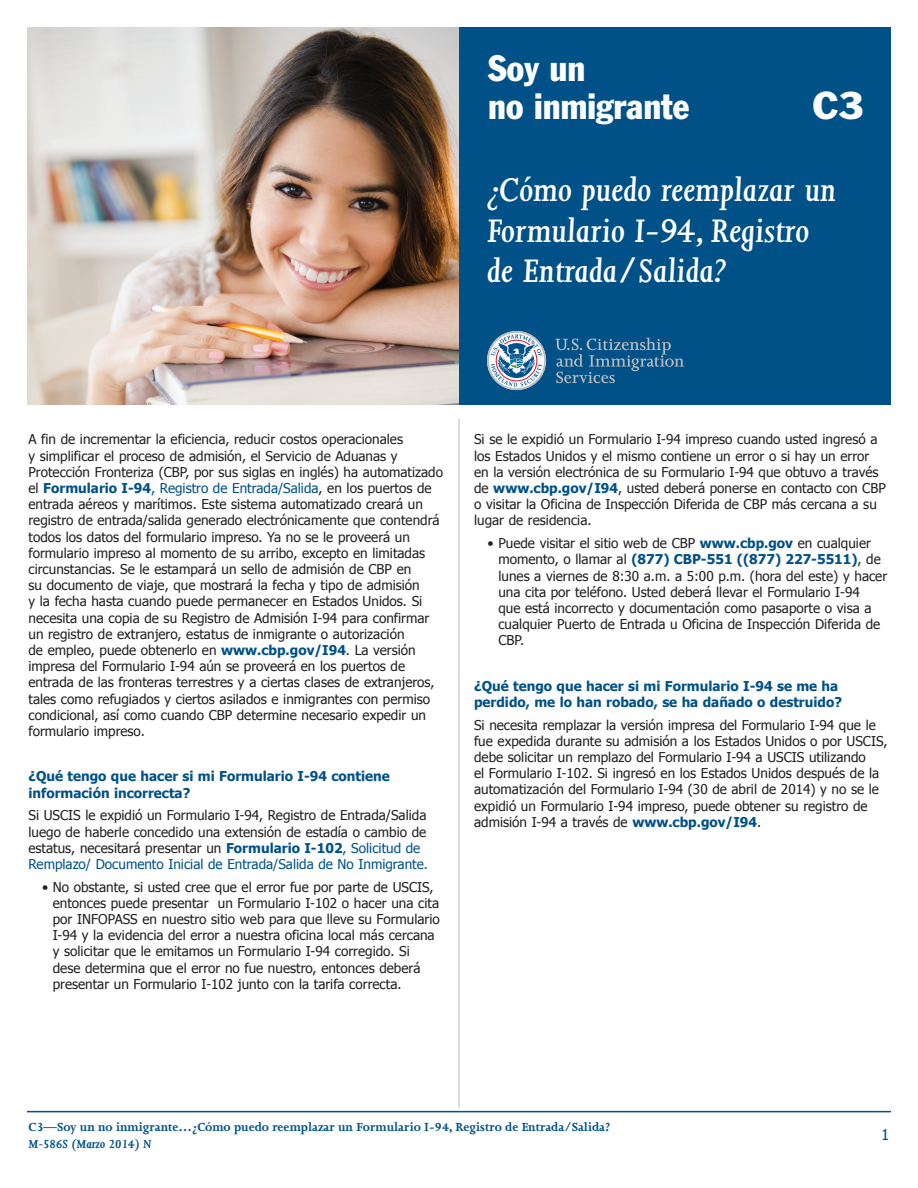
<style>
.page{position:relative;width:918px;height:1188px;background:#fff}
.page>*{position:absolute;margin:0;border:0;box-sizing:border-box;transform-origin:0 0}
.secondary_message__t{font:italic 600 37.5px/40.5px "Joanna MT Std";color:#fff}
.Primary__title{font:condensed 36px "Franklin Gothic";color:#fff}
.t1{font:36px "Franklin Gothic";color:#fff}
.t2{font:15px "Tahoma";color:#005187}
.Copy{font:13.5px/16.2px "Tahoma";color:#231f20}
.copy_with_bullets{font:13.5px/16.2px "Tahoma";color:#231f20}
.copy_subhead{font:700 13.5px/16.2px "Tahoma";color:#005187}
.t3{font:700 13.5px "Joanna";color:#005187}
.t4{font:italic 700 13.5px "Joanna";color:#005187}
.s1{font-weight:700;color:#005187}
.s2{color:#005187}
</style>
<div class="page">
<hr style="left:27px;top:1111px;width:864px;height:1px;background:#005187">
<hr style="left:458px;top:419px;width:2px;height:689px;background:#d1d2d4">
<div style="left:452px;top:27px;width:439px;height:378px;background:#005187"></div>
<img style="left:27px;top:27px;width:432px;height:378px">
<svg style="left:555px;top:338px;width:129px;height:45px"></svg>
<svg style="left:487px;top:331px;width:59px;height:59px"></svg>
<p class="Primary__title" style="left:488px;top:46px;width:99px">Soy un</p>
<p class="Primary__title" style="left:488px;top:84px;width:203px">no inmigrante</p>
<p class="t1" style="left:812px;top:82px;width:53px">C3</p>
<p class="secondary_message__t" style="left:487px;top:170px;width:350px">¿Cómo puedo reemplazar un<br>Formulario I-94, Registro de Entrada/Salida?</p>
<p class="Copy" style="left:28px;top:431px;width:416px">A fin de incrementar la eficiencia, reducir costos operacionales<br>y simplificar el proceso de admisión, el Servicio de Aduanas y Protección Fronteriza (CBP, por sus siglas en inglés) ha automatizado el <span class="s1">Formulario I-94</span><span class="s2">, Registro de Entrada/Salida</span>, en los puertos de entrada aéreos y marítimos. Este sistema automatizado creará un registro de entrada/salida generado electrónicamente que contendrá todos los datos del formulario impreso. Ya no se le proveerá un formulario impreso al momento de su arribo, excepto en limitadas circunstancias. Se le estampará un sello de admisión de CBP en<br>su documento de viaje, que mostrará la fecha y tipo de admisión<br>y la fecha hasta cuando puede permanecer en Estados Unidos. Si necesita una copia de su Registro de Admisión I-94 para confirmar un registro de extranjero, estatus de inmigrante o autorización<br>de empleo, puede obtenerlo en <span class="s1">www.cbp.gov/I94</span>. La versión impresa del Formulario I-94 aún se proveerá en los puertos de entrada de las fronteras terrestres y a ciertas clases de extranjeros, tales como refugiados y ciertos asilados e inmigrantes con permiso condicional, así como cuando CBP determine necesario expedir un formulario impreso.</p>
<p class="copy_subhead" style="left:28px;top:768px;width:363px">¿Qué tengo que hacer si mi Formulario I-94 contiene información incorrecta?</p>
<p class="Copy" style="left:28px;top:807px;width:401px">Si USCIS le expidió un Formulario I-94, Registro de Entrada/Salida luego de haberle concedido una extensión de estadía o cambio de estatus, necesitará presentar un <span class="s1">Formulario I-102</span><span class="s2">, Solicitud de Remplazo/ Documento Inicial de Entrada/Salida de No Inmigrante.</span></p>
<p class="copy_with_bullets" style="left:53px;top:878px;width:389px;text-indent:-11px">• No obstante, si usted cree que el error fue por parte de USCIS, entonces puede presentar un Formulario I-102 o hacer una cita por INFOPASS en nuestro sitio web para que lleve su Formulario I-94 y la evidencia del error a nuestra oficina local más cercana y solicitar que le emitamos un Formulario I-94 corregido. Si dese determina que el error no fue nuestro, entonces deberá presentar un Formulario I-102 junto con la tarifa correcta.</p>
<p class="Copy" style="left:474px;top:431px;width:413px">Si se le expidió un Formulario I-94 impreso cuando usted ingresó a los Estados Unidos y el mismo contiene un error o si hay un error en la versión electrónica de su Formulario I-94 que obtuvo a través de <span class="s1">www.cbp.gov/I94</span>, usted deberá ponerse en contacto con CBP o visitar la Oficina de Inspección Diferida de CBP más cercana a su lugar de residencia.</p>
<p class="copy_with_bullets" style="left:498px;top:534px;width:390px;text-indent:-11px">• Puede visitar el sitio web de CBP <span class="s1">www.cbp.gov</span> en cualquier momento, o llamar al <span class="s1">(877) CBP-551 ((877) 227-5511)</span>, de lunes a viernes de 8:30 a.m. a 5:00 p.m. (hora del este) y hacer una cita por teléfono. Usted deberá llevar el Formulario I-94<br>que está incorrecto y documentación como pasaporte o visa a cualquier Puerto de Entrada u Oficina de Inspección Diferida de CBP.</p>
<p class="copy_subhead" style="left:474px;top:677px;width:369px">¿Qué tengo que hacer si mi Formulario I-94 se me ha perdido, me lo han robado, se ha dañado o destruido?</p>
<p class="Copy" style="left:474px;top:716px;width:415px">Si necesita remplazar la versión impresa del Formulario I-94 que le fue expedida durante su admisión a los Estados Unidos o por USCIS, debe solicitar un remplazo del Formulario I-94 a USCIS utilizando<br>el Formulario I-102. Si ingresó en los Estados Unidos después de la automatización del Formulario I-94 (30 de abril de 2014) y no se le expidió un Formulario I-94 impreso, puede obtener su registro de admisión I-94 a través de <span class="s1">www.cbp.gov/I94</span>.</p>
<p class="t3" style="left:28px;top:1120px;width:583px">C3—Soy un no inmigrante…¿Cómo puedo reemplazar un Formulario I-94, Registro de Entrada/Salida?</p>
<p class="t4" style="left:28px;top:1136px;width:125px">M-586S (Marzo 2014) N</p>
<p class="t2" style="left:881px;top:1125px;width:10px">1</p>
</div>
